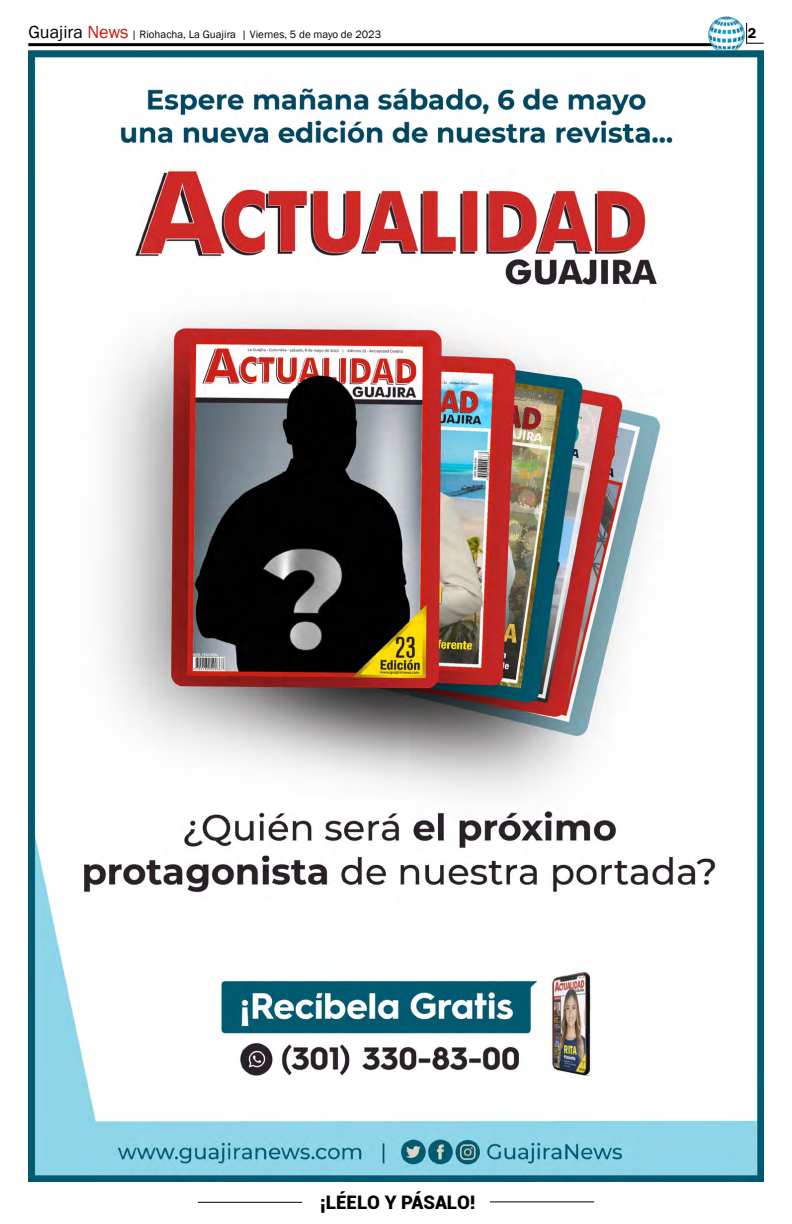
<style>
.page{position:relative;width:792px;height:1224px;background:#fff}
.page>*{position:absolute;margin:0;border:0;box-sizing:border-box;transform-origin:0 0}
.t1{font:900 18.7px "Roboto";color:#000}
.t2{font:600 14.7px "Franklin Gothic";color:#000}
.t3{font:11px "Franklin Gothic";color:#000}
.s1{font-size:18px}
.s2{font-size:18px;color:#c91311}
</style>
<div class="page">
<hr style="left:198px;top:1202px;width:104px;height:1px;background:#000">
<hr style="left:490px;top:1201px;width:104px;height:1px;background:#000">
<hr style="left:28px;top:43px;width:688px;height:3px;background:#000">
<img style="left:708px;top:16px;width:37px;height:35px">
<svg style="left:746px;top:23px;width:18px;height:21px"></svg>
<img style="left:28px;top:51px;width:736px;height:1131px">
<p class="t3" style="left:28px;top:28px;width:354px"><span class="s1">Guajira</span> <span class="s2">News</span> | Riohacha, La Guajira | Viernes, 5 de mayo de 2023</p>
<h2 class="t2" style="left:748px;top:24px;width:10px">2</h2>
<h1 class="t1" style="left:320px;top:1189px;width:157px">¡LÉELO Y PÁSALO!</h1>
</div>
